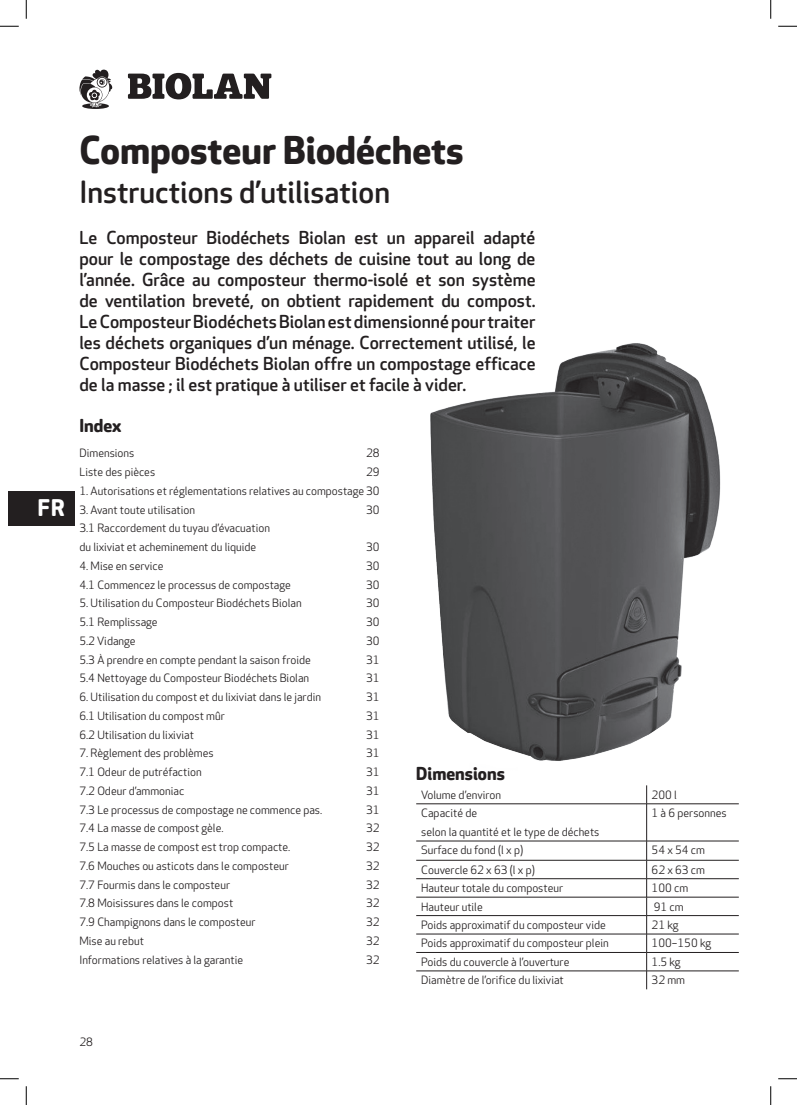
<style>
.page{position:relative;width:797px;height:1105px;background:#fff}
.page>*{position:absolute;margin:0;border:0;box-sizing:border-box;transform-origin:0 0}
.t1{font:700 37.5px "Apex Rounded";color:#231f20}
.t2{font:500 30px "Apex Rounded";color:#231f20}
.t3{font:700 22.5px "Apex Rounded";color:#fff}
.t4{font:500 17.5px/21px "Apex Rounded";color:#231f20;text-align:justify}
.t5{font:700 17.5px "Apex Rounded";color:#231f20}
.t6{font:11.25px/18.8px "Apex Rounded";color:#231f20}
</style>
<div class="page">
<div style="left:9px;top:491px;width:66px;height:34px;background:#231f20"></div>
<svg style="left:128px;top:73px;width:143px;height:26px"></svg>
<svg style="left:79px;top:70px;width:34px;height:39px"></svg>
<img style="left:430px;top:343px;width:291px;height:418px">
<svg style="left:646px;top:785px;width:1px;height:19px"></svg>
<hr style="left:416px;top:804px;width:230px;height:1px;background:#231f20">
<hr style="left:646px;top:804px;width:92px;height:1px;background:#231f20">
<hr style="left:646px;top:804px;width:1px;height:37px;background:#231f20">
<hr style="left:416px;top:841px;width:230px;height:1px;background:#231f20">
<hr style="left:646px;top:841px;width:92px;height:1px;background:#231f20">
<hr style="left:416px;top:860px;width:230px;height:1px;background:#231f20">
<hr style="left:646px;top:860px;width:92px;height:1px;background:#231f20">
<hr style="left:416px;top:878px;width:230px;height:1px;background:#231f20">
<hr style="left:646px;top:878px;width:92px;height:1px;background:#231f20">
<hr style="left:416px;top:897px;width:230px;height:1px;background:#231f20">
<hr style="left:646px;top:897px;width:92px;height:1px;background:#231f20">
<hr style="left:416px;top:915px;width:230px;height:1px;background:#231f20">
<hr style="left:646px;top:915px;width:92px;height:1px;background:#231f20">
<hr style="left:416px;top:934px;width:230px;height:1px;background:#231f20">
<hr style="left:646px;top:934px;width:92px;height:1px;background:#231f20">
<hr style="left:416px;top:952px;width:230px;height:1px;background:#231f20">
<hr style="left:646px;top:952px;width:92px;height:1px;background:#231f20">
<hr style="left:416px;top:971px;width:230px;height:1px;background:#231f20">
<hr style="left:646px;top:971px;width:92px;height:1px;background:#231f20">
<svg style="left:646px;top:841px;width:1px;height:148px"></svg>
<svg style="left:0;top:25px;width:19px;height:2px"></svg>
<svg style="left:778px;top:25px;width:19px;height:2px"></svg>
<svg style="left:0;top:1078px;width:19px;height:1px"></svg>
<svg style="left:778px;top:1078px;width:19px;height:1px"></svg>
<svg style="left:25px;top:0;width:2px;height:19px"></svg>
<svg style="left:25px;top:1086px;width:2px;height:19px"></svg>
<svg style="left:770px;top:0;width:1px;height:19px"></svg>
<svg style="left:770px;top:1086px;width:1px;height:19px"></svg>
<h3 class="t3" style="left:38px;top:495px;width:29px">FR</h3>
<h1 class="t1" style="left:79px;top:128px;width:386px">Composteur Biodéchets</h1>
<h2 class="t2" style="left:79px;top:175px;width:312px">Instructions d’utilisation</h2>
<p class="t4" style="left:79px;top:228px;width:457px">Le Composteur Biodéchets Biolan est un appareil adapté pour le compostage des déchets de cuisine tout au long de l’année. Grâce au composteur thermo-isolé et son système de ventilation breveté, on obtient rapidement du compost.<br>Le Composteur Biodéchets Biolan est dimensionné pour traiter les déchets organiques d’un ménage. Correctement utilisé, le Composteur Biodéchets Biolan offre un compostage efficace de la masse ; il est pratique à utiliser et facile à vider.</p>
<h3 class="t5" style="left:79px;top:416px;width:43px">Index</h3>
<p class="t6" style="left:79px;top:444px;width:56px">Dimensions</p>
<p class="t6" style="left:366px;top:444px;width:15px">28</p>
<p class="t6" style="left:79px;top:463px;width:77px">Liste des pièces</p>
<p class="t6" style="left:366px;top:463px;width:15px">29</p>
<p class="t6" style="left:79px;top:482px;width:302px">1. Autorisations et réglementations relatives au compostage 30</p>
<p class="t6" style="left:79px;top:500px;width:117px">3. Avant toute utilisation</p>
<p class="t6" style="left:366px;top:500px;width:15px">30</p>
<p class="t6" style="left:79px;top:519px;width:192px">3.1 Raccordement du tuyau d’évacuation du lixiviat et acheminement du liquide</p>
<p class="t6" style="left:366px;top:538px;width:15px">30</p>
<p class="t6" style="left:79px;top:557px;width:86px">4. Mise en service</p>
<p class="t6" style="left:366px;top:557px;width:15px">30</p>
<p class="t6" style="left:79px;top:575px;width:213px">4.1 Commencez le processus de compostage</p>
<p class="t6" style="left:366px;top:575px;width:15px">30</p>
<p class="t6" style="left:79px;top:594px;width:224px">5. Utilisation du Composteur Biodéchets Biolan</p>
<p class="t6" style="left:366px;top:594px;width:15px">30</p>
<p class="t6" style="left:79px;top:613px;width:80px">5.1 Remplissage</p>
<p class="t6" style="left:366px;top:613px;width:15px">30</p>
<p class="t6" style="left:79px;top:632px;width:58px">5.2 Vidange</p>
<p class="t6" style="left:366px;top:632px;width:15px">30</p>
<p class="t6" style="left:79px;top:650px;width:233px">5.3 À prendre en compte pendant la saison froide</p>
<p class="t6" style="left:366px;top:650px;width:15px">31</p>
<p class="t6" style="left:79px;top:669px;width:231px">5.4 Nettoyage du Composteur Biodéchets Biolan</p>
<p class="t6" style="left:366px;top:669px;width:15px">31</p>
<p class="t6" style="left:79px;top:688px;width:243px">6. Utilisation du compost et du lixiviat dans le jardin</p>
<p class="t6" style="left:366px;top:688px;width:15px">31</p>
<p class="t6" style="left:79px;top:707px;width:147px">6.1 Utilisation du compost mûr</p>
<p class="t6" style="left:366px;top:707px;width:15px">31</p>
<p class="t6" style="left:79px;top:725px;width:116px">6.2 Utilisation du lixiviat</p>
<p class="t6" style="left:366px;top:725px;width:15px">31</p>
<p class="t6" style="left:79px;top:744px;width:136px">7. Règlement des problèmes</p>
<p class="t6" style="left:366px;top:744px;width:15px">31</p>
<p class="t6" style="left:79px;top:763px;width:124px">7.1 Odeur de putréfaction</p>
<p class="t6" style="left:366px;top:763px;width:15px">31</p>
<p class="t6" style="left:79px;top:782px;width:106px">7.2 Odeur d’ammoniac</p>
<p class="t6" style="left:366px;top:782px;width:15px">31</p>
<p class="t6" style="left:79px;top:801px;width:244px">7.3 Le processus de compostage ne commence pas.</p>
<p class="t6" style="left:366px;top:801px;width:15px">31</p>
<p class="t6" style="left:79px;top:819px;width:146px">7.4 La masse de compost gèle.</p>
<p class="t6" style="left:366px;top:819px;width:15px">32</p>
<p class="t6" style="left:79px;top:838px;width:212px">7.5 La masse de compost est trop compacte.</p>
<p class="t6" style="left:366px;top:838px;width:15px">32</p>
<p class="t6" style="left:79px;top:857px;width:211px">7.6 Mouches ou asticots dans le composteur</p>
<p class="t6" style="left:366px;top:857px;width:15px">32</p>
<p class="t6" style="left:79px;top:876px;width:152px">7.7 Fourmis dans le composteur</p>
<p class="t6" style="left:366px;top:876px;width:15px">32</p>
<p class="t6" style="left:79px;top:894px;width:155px">7.8 Moisissures dans le compost</p>
<p class="t6" style="left:366px;top:894px;width:15px">32</p>
<p class="t6" style="left:79px;top:913px;width:177px">7.9 Champignons dans le composteur</p>
<p class="t6" style="left:366px;top:913px;width:15px">32</p>
<p class="t6" style="left:79px;top:932px;width:66px">Mise au rebut</p>
<p class="t6" style="left:366px;top:932px;width:15px">32</p>
<p class="t6" style="left:79px;top:951px;width:165px">Informations relatives à la garantie</p>
<p class="t6" style="left:366px;top:951px;width:15px">32</p>
<h3 class="t5" style="left:416px;top:764px;width:90px">Dimensions</h3>
<p class="t6" style="left:421px;top:786px;width:81px">Volume d’environ</p>
<p class="t6" style="left:651px;top:786px;width:27px">200 l</p>
<p class="t6" style="left:421px;top:804px;width:180px">Capacité de<br>selon la quantité et le type de déchets</p>
<p class="t6" style="left:651px;top:804px;width:76px">1 à 6 personnes</p>
<p class="t6" style="left:421px;top:841px;width:103px">Surface du fond (l x p)</p>
<p class="t6" style="left:651px;top:841px;width:55px">54 x 54 cm</p>
<p class="t6" style="left:421px;top:861px;width:115px">Couvercle 62 x 63 (l x p)</p>
<p class="t6" style="left:651px;top:861px;width:55px">62 x 63 cm</p>
<p class="t6" style="left:421px;top:879px;width:143px">Hauteur totale du composteur</p>
<p class="t6" style="left:651px;top:879px;width:38px">100 cm</p>
<p class="t6" style="left:421px;top:897px;width:63px">Hauteur utile</p>
<p class="t6" style="left:654px;top:897px;width:31px">91 cm</p>
<p class="t6" style="left:421px;top:916px;width:186px">Poids approximatif du composteur vide</p>
<p class="t6" style="left:651px;top:916px;width:28px">21 kg</p>
<p class="t6" style="left:421px;top:934px;width:189px">Poids approximatif du composteur plein</p>
<p class="t6" style="left:651px;top:934px;width:61px">100–150 kg</p>
<p class="t6" style="left:421px;top:953px;width:150px">Poids du couvercle à l’ouverture</p>
<p class="t6" style="left:651px;top:953px;width:31px">1.5 kg</p>
<p class="t6" style="left:421px;top:971px;width:144px">Diamètre de l’orifice du lixiviat</p>
<p class="t6" style="left:651px;top:971px;width:35px">32 mm</p>
<p class="t6" style="left:79px;top:1033px;width:15px">28</p>
</div>
